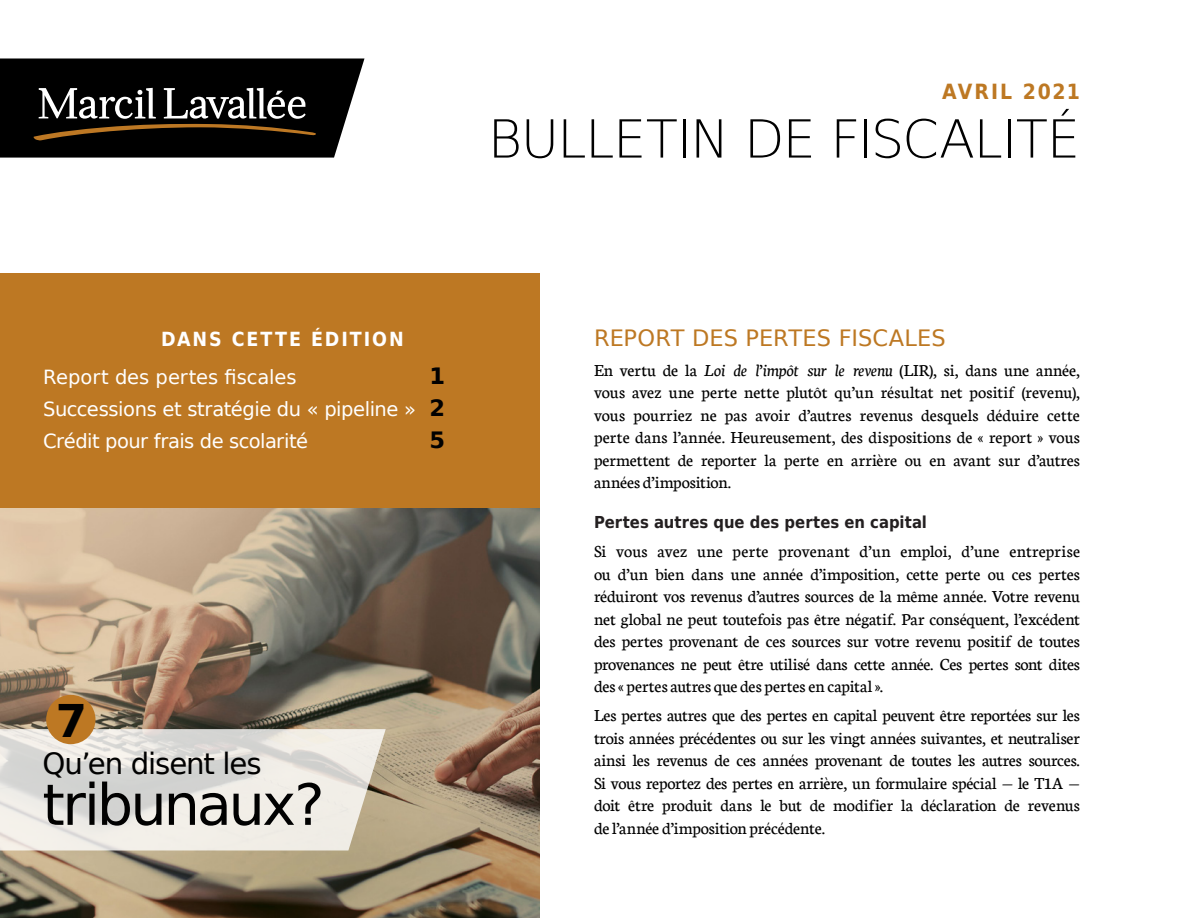
<style>
.page{position:relative;width:1188px;height:918px;background:#fff}
.page>*{position:absolute;margin:0;border:0;box-sizing:border-box;transform-origin:0 0}
.t1{font:57px "DejaVu Sans";letter-spacing:-.05em;color:#010101}
.DATE{font:200 52.5px "DejaVu Sans";letter-spacing:-.025em;color:#010101}
.t2{font:700 45px "DejaVu Sans";color:#010101}
.t3{font:29.25px "DejaVu Sans";letter-spacing:-.035em;color:#010101}
.Titres{font:22.5px "DejaVu Sans";color:#bd7823}
.TDM{font:700 22.5px "DejaVu Sans";color:#010101}
.DATE-2{font:700 21px "DejaVu Sans Condensed";letter-spacing:.085em;color:#bd7823}
.TDM-2{font:19.5px "DejaVu Sans";letter-spacing:-.02em;color:#fff}
.Titre-TDM{font:700 19.5px "DejaVu Sans Condensed";letter-spacing:.1em;color:#fff}
.t4{font:18px/22.5px "Neuton";letter-spacing:-.005em;color:#010101;text-align:justify}
.Sous-titre_ds_texte{font:700 16.5px "DejaVu Sans Condensed";color:#231f20}
.s1{font-weight:700;font-size:22.5px;color:#010101}
.s2{font-style:italic}
</style>
<div class="page">
<div style="left:0;top:273px;width:540px;height:570px;background:#bd7823"></div>
<svg style="left:0;top:58px;width:364px;height:100px;background:#23211f"></svg>
<img style="left:0;top:509px;width:540px;height:409px">
<svg style="left:0;top:729px;width:386px;height:121px;background:#e3e0da"></svg>
<div style="left:46px;top:695px;width:49px;height:49px;background:#bd7823;border-radius:50%"></div>
<p class="DATE-2" style="left:942px;top:74px;width:139px">AVRIL 2021</p>
<p class="DATE" style="left:488px;top:100px;width:594px">BULLETIN DE FISCALITÉ</p>
<p class="Titre-TDM" style="left:161px;top:323px;width:244px">DANS CETTE ÉDITION</p>
<p class="TDM-2" style="left:43px;top:360px;width:255px">Report des pertes fiscales</p>
<p class="TDM" style="left:430px;top:358px;width:17px">1</p>
<p class="TDM-2" style="left:43px;top:392px;width:404px">Successions et stratégie du « pipeline » <span class="s1">2</span></p>
<p class="TDM-2" style="left:43px;top:424px;width:266px">Crédit pour frais de scolarité</p>
<p class="TDM" style="left:430px;top:422px;width:17px">5</p>
<p class="t2" style="left:56px;top:684px;width:33px">7</p>
<p class="t3" style="left:42px;top:738px;width:221px">Qu’en disent les</p>
<p class="t1" style="left:42px;top:755px;width:284px">tribunaux?</p>
<p class="Titres" style="left:594px;top:319px;width:353px">REPORT DES PERTES FISCALES</p>
<p class="t4" style="left:594px;top:359px;width:488px">En vertu de la <span class="s2">Loi de l’impôt sur le revenu</span> (LIR), si, dans une année, vous avez une perte nette plutôt qu’un résultat net positif (revenu), vous pourriez ne pas avoir d’autres revenus desquels déduire cette perte dans l’année. Heureusement, des dispositions de « report » vous permettent de reporter la perte en arrière ou en avant sur d’autres années d’imposition.</p>
<p class="Sous-titre_ds_texte" style="left:594px;top:509px;width:335px">Pertes autres que des pertes en capital</p>
<p class="t4" style="left:594px;top:540px;width:488px">Si vous avez une perte provenant d’un emploi, d’une entreprise ou d’un bien dans une année d’imposition, cette perte ou ces pertes réduiront vos revenus d’autres sources de la même année. Votre revenu net global ne peut toutefois pas être négatif. Par conséquent, l’excédent des pertes provenant de ces sources sur votre revenu positif de toutes provenances ne peut être utilisé dans cette année. Ces pertes sont dites des « pertes autres que des pertes en capital».</p>
<p class="t4" style="left:594px;top:705px;width:488px">Les pertes autres que des pertes en capital peuvent être reportées sur les trois années précédentes ou sur les vingt années suivantes, et neutraliser ainsi les revenus de ces années provenant de toutes les autres sources.<br>Si vous reportez des pertes en arrière, un formulaire spécial — le T1A — doit être produit dans le but de modifier la déclaration de revenus de l’année d’imposition précédente.</p>
</div>
